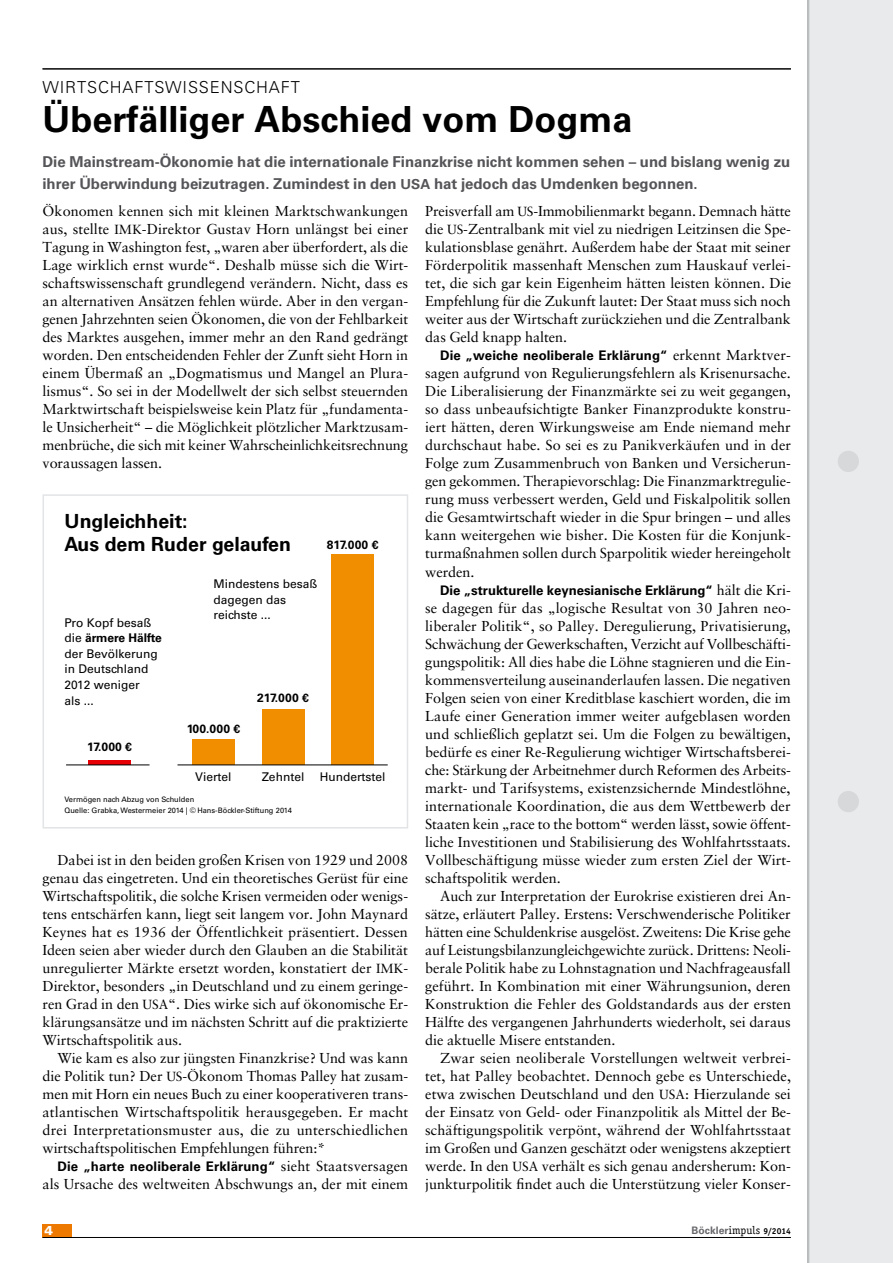
<style>
.page{position:relative;width:893px;height:1263px;background:#fff}
.page>*{position:absolute;margin:0;border:0;box-sizing:border-box;transform-origin:0 0}
.t1{font:700 36px "Univers LT Std";color:#000}
.t2{font:700 19.5px/23.1px "Univers LT Std";color:#000}
.t3{font:300 16.5px "Univers LT Std";letter-spacing:.05em;color:#000}
.t4{font:700 15px/22.5px "Univers LT Std";letter-spacing:-.005em;color:#555458}
.t5{font:14.4px/18px "Sabon LT";letter-spacing:-.005em;color:#000;text-align:justify}
.t6{font:700 13.2px "Univers LT Std";letter-spacing:.005em;color:#000}
.t7{font:900 12.9px "Univers LT Std";color:#fff}
.t8{font:12px/15.6px "Univers LT Std";color:#000}
.t9{font:700 12px "Univers LT Std";letter-spacing:.02em;color:#000}
.t10{font:700 10.35px "Univers LT Std";color:#68676c}
.t11{font:7.5px/10.5px "Univers LT Std";color:#000}
.s1{font-size:13.8px}
.s2{font-size:13.2px}
.s3{font-weight:700}
.s4{font-family:"Sabon LT";font-weight:400;font-size:14.4px}
.s5{font-family:"Officina Serif LT";font-weight:400;font-size:11.25px;color:#000}
.s6{font-family:"Officina Serif LT";font-size:8.55px;color:#000}
</style>
<div class="page">
<div style="left:808px;top:0;width:85px;height:1263px;background:#e9eaeb"></div>
<hr style="left:808px;top:0;width:2px;height:1263px;background:#d8dbdc">
<hr style="left:807px;top:0;width:2px;height:1263px;background:#aeafb2">
<div style="left:838px;top:451px;width:21px;height:21px;background:#d6d8da;border-radius:50%"></div>
<div style="left:838px;top:791px;width:21px;height:21px;background:#d6d8da;border-radius:50%"></div>
<div style="left:43px;top:1224px;width:29px;height:13px;background:#ee7900"></div>
<hr style="left:43px;top:1237px;width:748px;height:1px;background:#000">
<hr style="left:43px;top:69px;width:748px;height:1px;background:#000">
<hr style="left:88px;top:761px;width:43px;height:4px;background:#e60005">
<div style="left:192px;top:739px;width:43px;height:26px;background:#f18e00"></div>
<div style="left:262px;top:709px;width:42px;height:56px;background:#f18e00"></div>
<div style="left:331px;top:555px;width:43px;height:210px;background:#f18e00"></div>
<hr style="left:66px;top:764px;width:84px;height:1px;background:#000">
<hr style="left:177px;top:764px;width:211px;height:1px;background:#000">
<div style="left:43px;top:494px;width:365px;height:334px;border:2px solid #e3e4e6"></div>
<p class="t3" style="left:43px;top:77px;width:259px">WIRTSCHAFTSWISSENSCHAFT</p>
<h1 class="t1" style="left:43px;top:99px;width:592px">Überfälliger Abschied vom Dogma</h1>
<p class="t4" style="left:43px;top:150px;width:749px">Die Mainstream-Ökonomie hat die internationale Finanzkrise nicht kommen sehen – und bislang wenig zu ihrer Überwindung beizutragen. Zumindest in den <span class="s1">USA</span> hat jedoch das Umdenken begonnen.</p>
<p class="t5" style="left:43px;top:202px;width:367px">Ökonomen kennen sich mit kleinen Marktschwankungen aus, stellte <span class="s2">IMK</span>-Direktor Gustav Horn unlängst bei einer Tagung in Washington fest, „waren aber überfordert, als die Lage wirklich ernst wurde“. Deshalb müsse sich die Wirt&shy;schaftswissenschaft grundlegend verändern. Nicht, dass es an alternativen Ansätzen fehlen würde. Aber in den vergan&shy;genen Jahrzehnten seien Ökonomen, die von der Fehlbarkeit des Marktes ausgehen, immer mehr an den Rand gedrängt worden. Den entscheidenden Fehler der Zunft sieht Horn in einem Übermaß an „Dogmatismus und Mangel an Plura&shy;lismus“. So sei in der Modellwelt der sich selbst steuernden Marktwirtschaft beispielsweise kein Platz für „fundamenta&shy;le Unsicherheit“ – die Möglichkeit plötzlicher Marktzusam&shy;menbrüche, die sich mit keiner Wahrscheinlichkeitsrechnung voraussagen lassen.</p>
<h2 class="t2" style="left:65px;top:510px;width:228px">Ungleichheit:<br>Aus dem Ruder gelaufen</h2>
<p class="t8" style="left:65px;top:615px;width:99px">Pro Kopf besaß die <span class="s3">ärmere Hälfte </span>der Bevölkerung in Deutschland<br>2012 weniger<br>als ...</p>
<p class="t9" style="left:87px;top:739px;width:46px">17.000 €</p>
<p class="t8" style="left:213px;top:576px;width:106px">Mindestens besaß dagegen das reichste ...</p>
<p class="t9" style="left:187px;top:721px;width:55px">100.000 €</p>
<p class="t9" style="left:257px;top:690px;width:53px">217.000 €</p>
<p class="t9" style="left:327px;top:537px;width:53px">817.000 €</p>
<p class="t8" style="left:195px;top:769px;width:38px">Viertel</p>
<p class="t8" style="left:262px;top:769px;width:44px">Zehntel</p>
<p class="t8" style="left:320px;top:769px;width:67px">Hundertstel</p>
<p class="t11" style="left:65px;top:794px;width:229px">Vermögen nach Abzug von Schulden<br>Quelle: Grabka, Westermeier 2014 | © Hans-Böckler-Stiftung 2014</p>
<p class="t5" style="left:43px;top:850px;width:367px;text-indent:15px">Dabei ist in den beiden großen Krisen von 1929 und 2008 genau das eingetreten. Und ein theoretisches Gerüst für eine Wirtschaftspolitik, die solche Krisen vermeiden oder wenigs&shy;tens entschärfen kann, liegt seit langem vor. John Maynard Keynes hat es 1936 der Öffentlichkeit präsentiert. Dessen Ideen seien aber wieder durch den Glauben an die Stabilität unregulierter Märkte ersetzt worden, konstatiert der <span class="s2">IMK</span>-Direktor, besonders „in Deutschland und zu einem geringe&shy;ren Grad in den <span class="s2">USA</span>“. Dies wirke sich auf ökonomische Er&shy;klärungsansätze und im nächsten Schritt auf die praktizierte Wirtschaftspolitik aus.</p>
<p class="t5" style="left:43px;top:1048px;width:367px;text-indent:15px">Wie kam es also zur jüngsten Finanzkrise? Und was kann die Politik tun? Der <span class="s2">US</span>-Ökonom Thomas Palley hat zusam&shy;men mit Horn ein neues Buch zu einer kooperativeren trans&shy;atlantischen Wirtschaftspolitik herausgegeben. Er macht drei Interpretationsmuster aus, die zu unterschiedlichen wirtschaftspolitischen Empfehlungen führen:*</p>
<p class="t6" style="left:57px;top:1158px;width:352px">Die „harte neoliberale Erklärung“ <span class="s4">sieht Staatsversagen</span></p>
<p class="t5" style="left:43px;top:1174px;width:367px">als Ursache des weltweiten Abschwungs an, der mit einem</p>
<p class="t5" style="left:425px;top:202px;width:367px">Preisverfall am <span class="s2">US</span>-Immobilienmarkt begann. Demnach hätte die <span class="s2">US</span>-Zentralbank mit viel zu niedrigen Leitzinsen die Spe&shy;kulationsblase genährt. Außerdem habe der Staat mit seiner Förderpolitik massenhaft Menschen zum Hauskauf verlei&shy;tet, die sich gar kein Eigenheim hätten leisten können. Die Empfehlung für die Zukunft lautet: Der Staat muss sich noch weiter aus der Wirtschaft zurückziehen und die Zentralbank das Geld knapp halten.</p>
<p class="t6" style="left:440px;top:348px;width:352px">Die „weiche neoliberale Erklärung“ <span class="s4">erkennt Marktver-</span></p>
<p class="t5" style="left:425px;top:364px;width:367px">sagen aufgrund von Regulierungsfehlern als Krisenursache.<br>Die Liberalisierung der Finanzmärkte sei zu weit gegangen, so dass unbeaufsichtigte Banker Finanzprodukte konstru&shy;iert hätten, deren Wirkungsweise am Ende niemand mehr durchschaut habe. So sei es zu Panikverkäufen und in der Folge zum Zusammenbruch von Banken und Versicherun&shy;gen gekommen. Therapievorschlag: Die Finanzmarktregulie&shy;rung muss verbessert werden, Geld und Fiskalpolitik sollen die Gesamtwirtschaft wieder in die Spur bringen – und alles kann weitergehen wie bisher. Die Kosten für die Konjunk&shy;turmaßnahmen sollen durch Sparpolitik wieder hereingeholt werden.</p>
<p class="t6" style="left:440px;top:582px;width:352px">Die „strukturelle keynesianische Erklärung“ <span class="s4">hält die Kri-</span></p>
<p class="t5" style="left:425px;top:598px;width:367px">se dagegen für das „logische Resultat von 30 Jahren neo&shy;liberaler Politik“, so Palley. Deregulierung, Privatisierung, Schwächung der Gewerkschaften, Verzicht auf Vollbeschäfti&shy;gungspolitik: All dies habe die Löhne stagnieren und die Ein&shy;kommensverteilung auseinanderlaufen lassen. Die negativen Folgen seien von einer Kreditblase kaschiert worden, die im Laufe einer Generation immer weiter aufgeblasen worden und schließlich geplatzt sei. Um die Folgen zu bewältigen, bedürfe es einer Re-Regulierung wichtiger Wirtschaftsberei&shy;che: Stärkung der Arbeitnehmer durch Reformen des Arbeits&shy;markt- und Tarifsystems, existenzsichernde Mindestlöhne, internationale Koordination, die aus dem Wettbewerb der Staaten kein „race to the bottom“ werden lässt, sowie öffent&shy;liche Investitionen und Stabilisierung des Wohlfahrtsstaats.<br>Vollbeschäftigung müsse wieder zum ersten Ziel der Wirt&shy;schaftspolitik werden.</p>
<p class="t5" style="left:425px;top:886px;width:367px;text-indent:15px">Auch zur Interpretation der Eurokrise existieren drei An&shy;sätze, erläutert Palley. Erstens: Verschwenderische Politiker hätten eine Schuldenkrise ausgelöst. Zweitens: Die Krise gehe auf Leistungsbilanzungleichgewichte zurück. Drittens: Neoli&shy;berale Politik habe zu Lohnstagnation und Nachfrageausfall geführt. In Kombination mit einer Währungsunion, deren Konstruktion die Fehler des Goldstandards aus der ersten Hälfte des vergangenen Jahrhunderts wiederholt, sei daraus die aktuelle Misere entstanden.</p>
<p class="t5" style="left:425px;top:1048px;width:367px;text-indent:15px">Zwar seien neoliberale Vorstellungen weltweit verbrei&shy;tet, hat Palley beobachtet. Dennoch gebe es Unterschiede, etwa zwischen Deutschland und den <span class="s2">USA</span>: Hierzulande sei der Einsatz von Geld- oder Finanzpolitik als Mittel der Be&shy;schäftigungspolitik verpönt, während der Wohlfahrtsstaat im Großen und Ganzen geschätzt oder wenigstens akzeptiert werde. In den <span class="s2">USA</span> verhält es sich genau andersherum: Kon&shy;junkturpolitik findet auch die Unterstützung vieler Konser-</p>
<p class="t7" style="left:45px;top:1222px;width:10px">4</p>
<p class="t10" style="left:692px;top:1224px;width:101px">Böckler<span class="s5">impuls</span> <span class="s6">9/2014</span></p>
</div>
